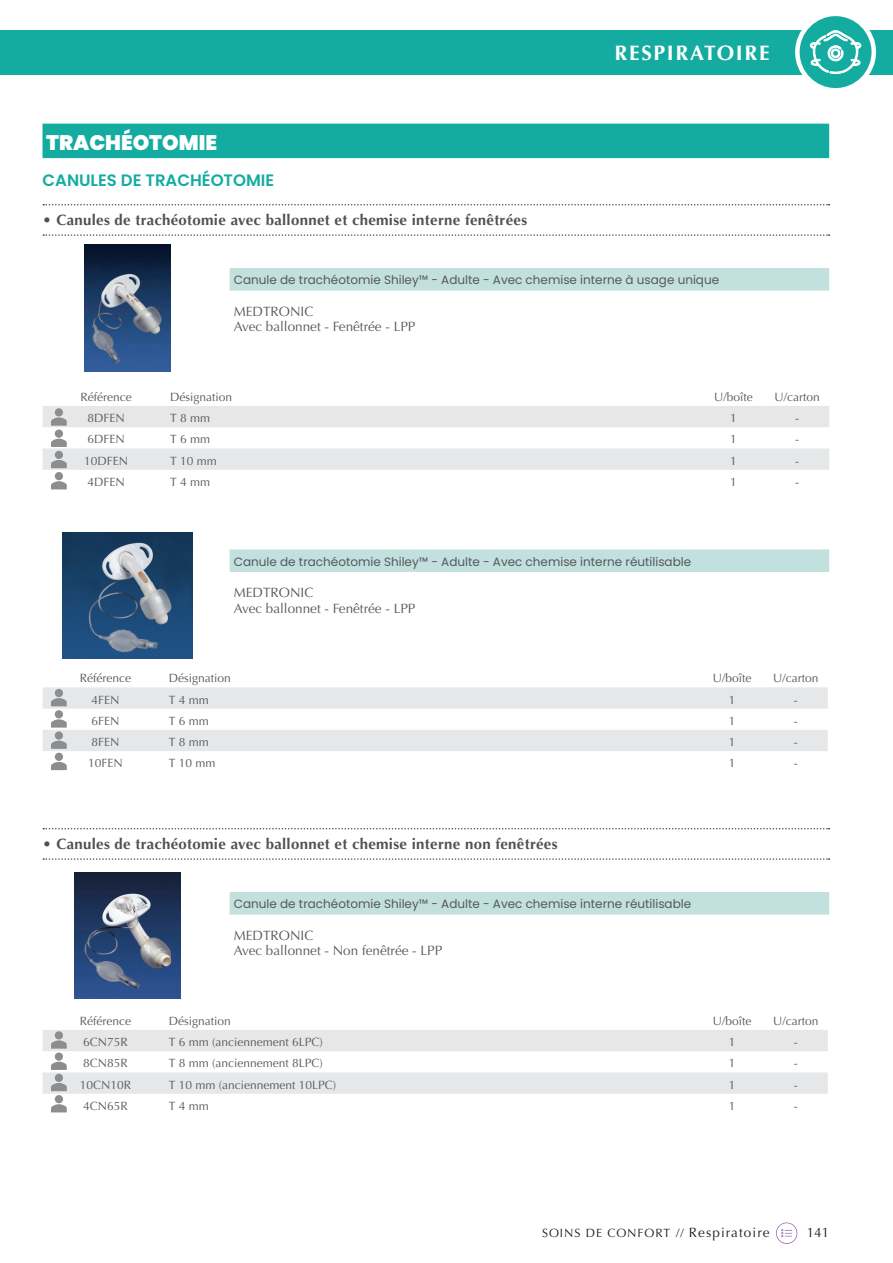
<style>
.page{position:relative;width:893px;height:1263px;background:#fff}
.page>*{position:absolute;margin:0;border:0;box-sizing:border-box;transform-origin:0 0}
.t1{font:700 21px "Optima";letter-spacing:.08em;color:#fff}
.COMPLEMENT_1__sous_famille_1{font:900 21px "Poppins";color:#fff}
.SOUS_FAMILLE__sous_famille_2{font:600 16.5px "Poppins";color:#14aca0}
.complément_4{font:700 15px "Optima";letter-spacing:.02em;color:#4f5252}
.DESIGNATION_TEXTE{font:13.5px "Optima";color:#57585a}
.DESIGNATION_MARQUE{font:13.5px "Optima";color:#57585a}
.t2{font:13.5px "Optima";color:#231f20}
.DESIGNATION_CODE_MKT__nom_produit{font:12px "Poppins";color:#57585a}
.Tableau_Taille{font:12px "Optima";color:#57585a}
.Tableau_U_boite_ou_carton{font:12px "Optima";color:#57585a}
.Tableau_ref{font:12px "Optima";color:#57585a}
.Tableau_titres_ref___designation{font:12px "Optima";color:#57585a}
.t3{font:12px "Optima";letter-spacing:.08em;color:#231f20}
.s1{font-size:13.5px}
</style>
<div class="page">
<div style="left:0;top:30px;width:893px;height:44px;background:#14aca0"></div>
<svg style="left:797px;top:14px;width:77px;height:76px;fill:#14aca0"></svg>
<svg style="left:810px;top:30px;width:51px;height:44px"></svg>
<div style="left:795px;top:12px;width:81px;height:81px;border:4px solid #fff;border-radius:50%"></div>
<div style="left:43px;top:124px;width:786px;height:34px;background:#14aca0"></div>
<svg style="left:43px;top:234px;width:786px;height:2px"></svg>
<svg style="left:43px;top:204px;width:786px;height:1px"></svg>
<div style="left:230px;top:268px;width:599px;height:23px;background:#c2e0dd"></div>
<div style="left:230px;top:549px;width:599px;height:23px;background:#c2e0dd"></div>
<svg style="left:43px;top:858px;width:786px;height:2px"></svg>
<svg style="left:43px;top:828px;width:786px;height:1px"></svg>
<div style="left:230px;top:892px;width:599px;height:22px;background:#c2e0dd"></div>
<svg style="left:43px;top:406px;width:786px;height:64px;fill:#e6e7e9"></svg>
<svg style="left:43px;top:687px;width:785px;height:64px;fill:#e6e7e9"></svg>
<svg style="left:43px;top:1030px;width:785px;height:64px;fill:#e6e7e9"></svg>
<img style="left:85px;top:245px;width:85px;height:127px">
<img style="left:62px;top:532px;width:131px;height:127px">
<img style="left:74px;top:872px;width:107px;height:127px">
<svg style="left:51px;top:417px;width:16px;height:9px"></svg>
<div style="left:55px;top:408px;width:8px;height:8px;background:#8b8d8e;border-radius:50%"></div>
<svg style="left:51px;top:439px;width:16px;height:8px"></svg>
<div style="left:55px;top:429px;width:8px;height:9px;background:#8b8d8e;border-radius:50%"></div>
<svg style="left:51px;top:460px;width:16px;height:8px"></svg>
<div style="left:55px;top:451px;width:8px;height:8px;background:#8b8d8e;border-radius:50%"></div>
<svg style="left:51px;top:481px;width:16px;height:8px"></svg>
<div style="left:55px;top:472px;width:8px;height:8px;background:#8b8d8e;border-radius:50%"></div>
<svg style="left:51px;top:698px;width:16px;height:8px"></svg>
<div style="left:55px;top:689px;width:8px;height:8px;background:#8b8d8e;border-radius:50%"></div>
<svg style="left:51px;top:719px;width:16px;height:9px"></svg>
<div style="left:55px;top:710px;width:8px;height:8px;background:#8b8d8e;border-radius:50%"></div>
<svg style="left:51px;top:741px;width:16px;height:8px"></svg>
<div style="left:55px;top:731px;width:8px;height:9px;background:#8b8d8e;border-radius:50%"></div>
<svg style="left:51px;top:762px;width:16px;height:8px"></svg>
<div style="left:55px;top:753px;width:8px;height:8px;background:#8b8d8e;border-radius:50%"></div>
<svg style="left:51px;top:1040px;width:16px;height:9px"></svg>
<div style="left:55px;top:1031px;width:8px;height:8px;background:#8b8d8e;border-radius:50%"></div>
<svg style="left:51px;top:1062px;width:16px;height:8px"></svg>
<div style="left:55px;top:1052px;width:8px;height:9px;background:#8b8d8e;border-radius:50%"></div>
<svg style="left:51px;top:1083px;width:16px;height:8px"></svg>
<div style="left:55px;top:1074px;width:8px;height:8px;background:#8b8d8e;border-radius:50%"></div>
<svg style="left:51px;top:1104px;width:16px;height:8px"></svg>
<div style="left:55px;top:1095px;width:8px;height:8px;background:#8b8d8e;border-radius:50%"></div>
<svg style="left:776px;top:1222px;width:21px;height:22px"></svg>
<p class="COMPLEMENT_1__sous_famille_1" style="left:46px;top:130px;width:173px">TRACHÉOTOMIE</p>
<p class="SOUS_FAMILLE__sous_famille_2" style="left:43px;top:170px;width:233px">CANULES DE TRACHÉOTOMIE</p>
<p class="complément_4" style="left:43px;top:211px;width:486px">• Canules de trachéotomie avec ballonnet et chemise interne fenêtrées</p>
<h1 class="t1" style="left:615px;top:40px;width:156px">RESPIRATOIRE</h1>
<p class="DESIGNATION_CODE_MKT__nom_produit" style="left:234px;top:273px;width:487px">Canule de trachéotomie Shiley™ - Adulte - Avec chemise interne à usage unique</p>
<p class="DESIGNATION_MARQUE" style="left:234px;top:303px;width:81px">MEDTRONIC</p>
<p class="DESIGNATION_TEXTE" style="left:234px;top:319px;width:183px">Avec ballonnet - Fenêtrée - LPP</p>
<p class="Tableau_U_boite_ou_carton" style="left:81px;top:390px;width:53px">Référence</p>
<p class="Tableau_titres_ref___designation" style="left:170px;top:390px;width:64px">Désignation</p>
<p class="Tableau_U_boite_ou_carton" style="left:714px;top:390px;width:40px">U/boîte</p>
<p class="Tableau_U_boite_ou_carton" style="left:775px;top:390px;width:47px">U/carton</p>
<p class="Tableau_ref" style="left:88px;top:411px;width:39px">8DFEN</p>
<p class="Tableau_Taille" style="left:170px;top:411px;width:42px">T 8 mm</p>
<p class="Tableau_U_boite_ou_carton" style="left:730px;top:411px;width:8px">1</p>
<p class="Tableau_U_boite_ou_carton" style="left:795px;top:411px;width:5px">-</p>
<p class="Tableau_ref" style="left:88px;top:432px;width:39px">6DFEN</p>
<p class="Tableau_Taille" style="left:170px;top:432px;width:42px">T 6 mm</p>
<p class="Tableau_U_boite_ou_carton" style="left:730px;top:432px;width:8px">1</p>
<p class="Tableau_U_boite_ou_carton" style="left:795px;top:432px;width:5px">-</p>
<p class="Tableau_ref" style="left:84px;top:454px;width:46px">10DFEN</p>
<p class="Tableau_Taille" style="left:170px;top:454px;width:48px">T 10 mm</p>
<p class="Tableau_U_boite_ou_carton" style="left:730px;top:454px;width:8px">1</p>
<p class="Tableau_U_boite_ou_carton" style="left:795px;top:454px;width:5px">-</p>
<p class="Tableau_ref" style="left:88px;top:475px;width:39px">4DFEN</p>
<p class="Tableau_Taille" style="left:170px;top:475px;width:42px">T 4 mm</p>
<p class="Tableau_U_boite_ou_carton" style="left:730px;top:475px;width:8px">1</p>
<p class="Tableau_U_boite_ou_carton" style="left:795px;top:475px;width:5px">-</p>
<p class="DESIGNATION_CODE_MKT__nom_produit" style="left:234px;top:554px;width:459px">Canule de trachéotomie Shiley™ - Adulte - Avec chemise interne réutilisable</p>
<p class="DESIGNATION_MARQUE" style="left:234px;top:585px;width:81px">MEDTRONIC</p>
<p class="DESIGNATION_TEXTE" style="left:234px;top:600px;width:183px">Avec ballonnet - Fenêtrée - LPP</p>
<p class="Tableau_U_boite_ou_carton" style="left:80px;top:671px;width:53px">Référence</p>
<p class="Tableau_titres_ref___designation" style="left:169px;top:671px;width:64px">Désignation</p>
<p class="Tableau_U_boite_ou_carton" style="left:713px;top:671px;width:40px">U/boîte</p>
<p class="Tableau_U_boite_ou_carton" style="left:773px;top:671px;width:47px">U/carton</p>
<p class="Tableau_ref" style="left:92px;top:692px;width:30px">4FEN</p>
<p class="Tableau_Taille" style="left:169px;top:692px;width:42px">T 4 mm</p>
<p class="Tableau_U_boite_ou_carton" style="left:729px;top:692px;width:8px">1</p>
<p class="Tableau_U_boite_ou_carton" style="left:794px;top:692px;width:5px">-</p>
<p class="Tableau_ref" style="left:92px;top:714px;width:30px">6FEN</p>
<p class="Tableau_Taille" style="left:169px;top:714px;width:42px">T 6 mm</p>
<p class="Tableau_U_boite_ou_carton" style="left:729px;top:714px;width:8px">1</p>
<p class="Tableau_U_boite_ou_carton" style="left:794px;top:714px;width:5px">-</p>
<p class="Tableau_ref" style="left:92px;top:735px;width:30px">8FEN</p>
<p class="Tableau_Taille" style="left:169px;top:735px;width:42px">T 8 mm</p>
<p class="Tableau_U_boite_ou_carton" style="left:729px;top:735px;width:8px">1</p>
<p class="Tableau_U_boite_ou_carton" style="left:794px;top:735px;width:5px">-</p>
<p class="Tableau_ref" style="left:88px;top:756px;width:36px">10FEN</p>
<p class="Tableau_Taille" style="left:169px;top:756px;width:48px">T 10 mm</p>
<p class="Tableau_U_boite_ou_carton" style="left:729px;top:756px;width:8px">1</p>
<p class="Tableau_U_boite_ou_carton" style="left:794px;top:756px;width:5px">-</p>
<p class="complément_4" style="left:43px;top:835px;width:517px">• Canules de trachéotomie avec ballonnet et chemise interne non fenêtrées</p>
<p class="DESIGNATION_CODE_MKT__nom_produit" style="left:234px;top:897px;width:459px">Canule de trachéotomie Shiley™ - Adulte - Avec chemise interne réutilisable</p>
<p class="DESIGNATION_MARQUE" style="left:234px;top:927px;width:81px">MEDTRONIC</p>
<p class="DESIGNATION_TEXTE" style="left:234px;top:943px;width:210px">Avec ballonnet - Non fenêtrée - LPP</p>
<p class="Tableau_U_boite_ou_carton" style="left:80px;top:1014px;width:53px">Référence</p>
<p class="Tableau_titres_ref___designation" style="left:169px;top:1014px;width:64px">Désignation</p>
<p class="Tableau_U_boite_ou_carton" style="left:713px;top:1014px;width:40px">U/boîte</p>
<p class="Tableau_U_boite_ou_carton" style="left:773px;top:1014px;width:47px">U/carton</p>
<p class="Tableau_ref" style="left:83px;top:1035px;width:46px">6CN75R</p>
<p class="Tableau_Taille" style="left:169px;top:1035px;width:156px">T 6 mm (anciennement 6LPC)</p>
<p class="Tableau_U_boite_ou_carton" style="left:729px;top:1035px;width:8px">1</p>
<p class="Tableau_U_boite_ou_carton" style="left:794px;top:1035px;width:5px">-</p>
<p class="Tableau_ref" style="left:83px;top:1056px;width:46px">8CN85R</p>
<p class="Tableau_Taille" style="left:169px;top:1056px;width:156px">T 8 mm (anciennement 8LPC)</p>
<p class="Tableau_U_boite_ou_carton" style="left:729px;top:1056px;width:8px">1</p>
<p class="Tableau_U_boite_ou_carton" style="left:794px;top:1056px;width:5px">-</p>
<p class="Tableau_ref" style="left:80px;top:1077px;width:53px">10CN10R</p>
<p class="Tableau_Taille" style="left:169px;top:1077px;width:169px">T 10 mm (anciennement 10LPC)</p>
<p class="Tableau_U_boite_ou_carton" style="left:729px;top:1077px;width:8px">1</p>
<p class="Tableau_U_boite_ou_carton" style="left:794px;top:1077px;width:5px">-</p>
<p class="Tableau_ref" style="left:83px;top:1099px;width:46px">4CN65R</p>
<p class="Tableau_Taille" style="left:169px;top:1099px;width:42px">T 4 mm</p>
<p class="Tableau_U_boite_ou_carton" style="left:729px;top:1099px;width:8px">1</p>
<p class="Tableau_U_boite_ou_carton" style="left:794px;top:1099px;width:5px">-</p>
<p class="t3" style="left:542px;top:1226px;width:229px">SOINS DE CONFORT // <span class="s1">Respiratoire</span></p>
<p class="t2" style="left:807px;top:1225px;width:24px">141</p>
</div>
